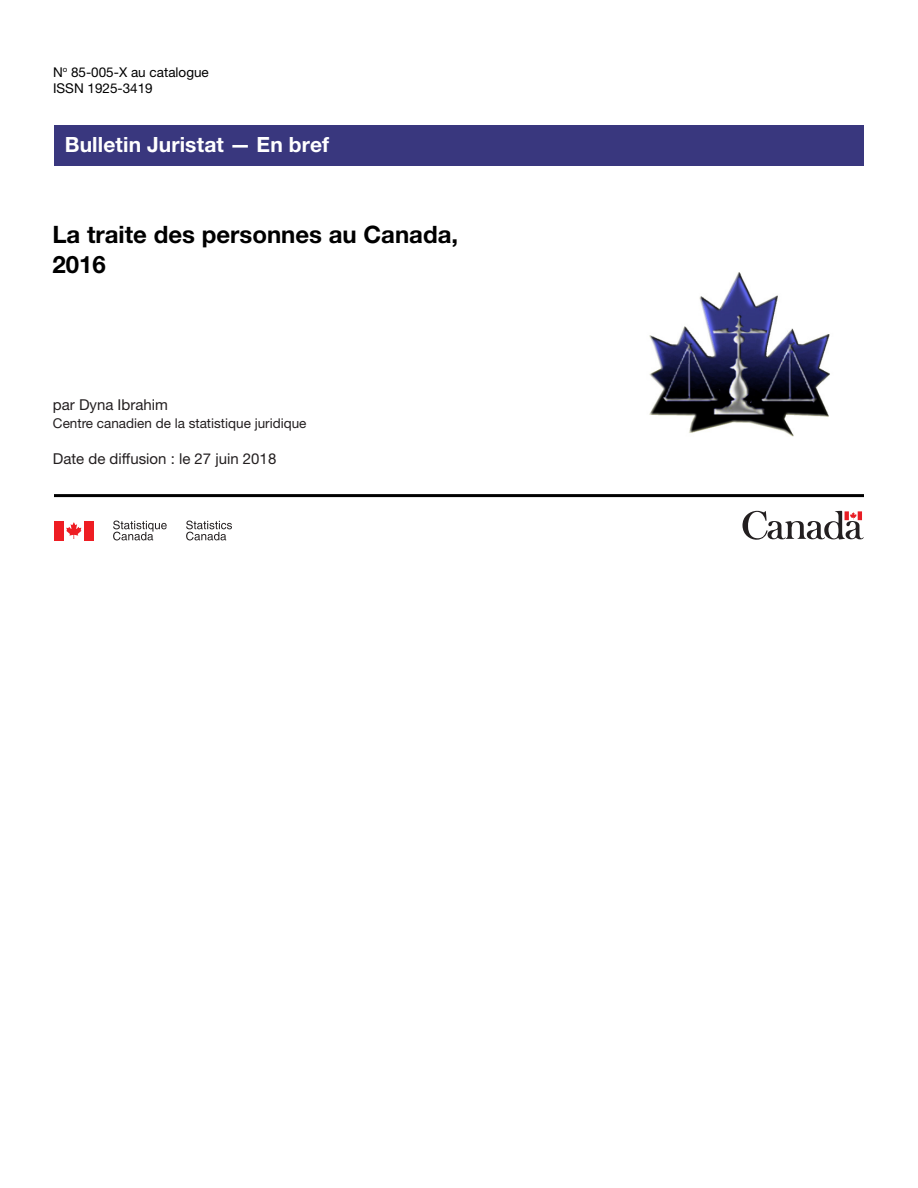
<style>
.page{position:relative;width:918px;height:1188px;background:#fff}
.page>*{position:absolute;margin:0;border:0;box-sizing:border-box;transform-origin:0 0}
.t1{font:700 24px/30px "Helvetica Neue LT Std";color:#000}
.t2{font:700 21px "Helvetica Neue LT Std";letter-spacing:.005em;color:#fff}
.t3{font:15px "Helvetica Neue LT Std";color:#231f20}
.t4{font:13.5px "Helvetica Neue LT Std";color:#231f20}
.t5{font:13.5px/16.5px "Helvetica Neue LT Std";color:#000}
</style>
<div class="page">
<svg style="left:742px;top:511px;width:122px;height:29px"></svg>
<hr style="left:54px;top:494px;width:810px;height:3px;background:#000">
<svg style="left:66px;top:522px;width:16px;height:17px"></svg>
<div style="left:54px;top:521px;width:10px;height:19px;background:#ee1d23"></div>
<div style="left:84px;top:521px;width:10px;height:19px;background:#ee1d23"></div>
<svg style="left:113px;top:521px;width:54px;height:19px"></svg>
<svg style="left:186px;top:521px;width:46px;height:19px"></svg>
<img style="left:649px;top:272px;width:181px;height:165px">
<div style="left:54px;top:125px;width:810px;height:40px;background:#39377e"></div>
<p class="t5" style="left:53px;top:63px;width:157px">N<sup>o</sup> 85-005-X au catalogue<br>ISSN 1925-3419</p>
<h2 class="t2" style="left:65px;top:132px;width:266px">Bulletin Juristat — En bref</h2>
<h1 class="t1" style="left:52px;top:219px;width:407px">La traite des personnes au Canada,<br>2016</h1>
<p class="t3" style="left:53px;top:395px;width:117px">par Dyna Ibrahim</p>
<p class="t4" style="left:53px;top:415px;width:255px">Centre canadien de la statistique juridique</p>
<p class="t3" style="left:53px;top:449px;width:225px">Date de diffusion : le 27 juin 2018</p>
</div>
